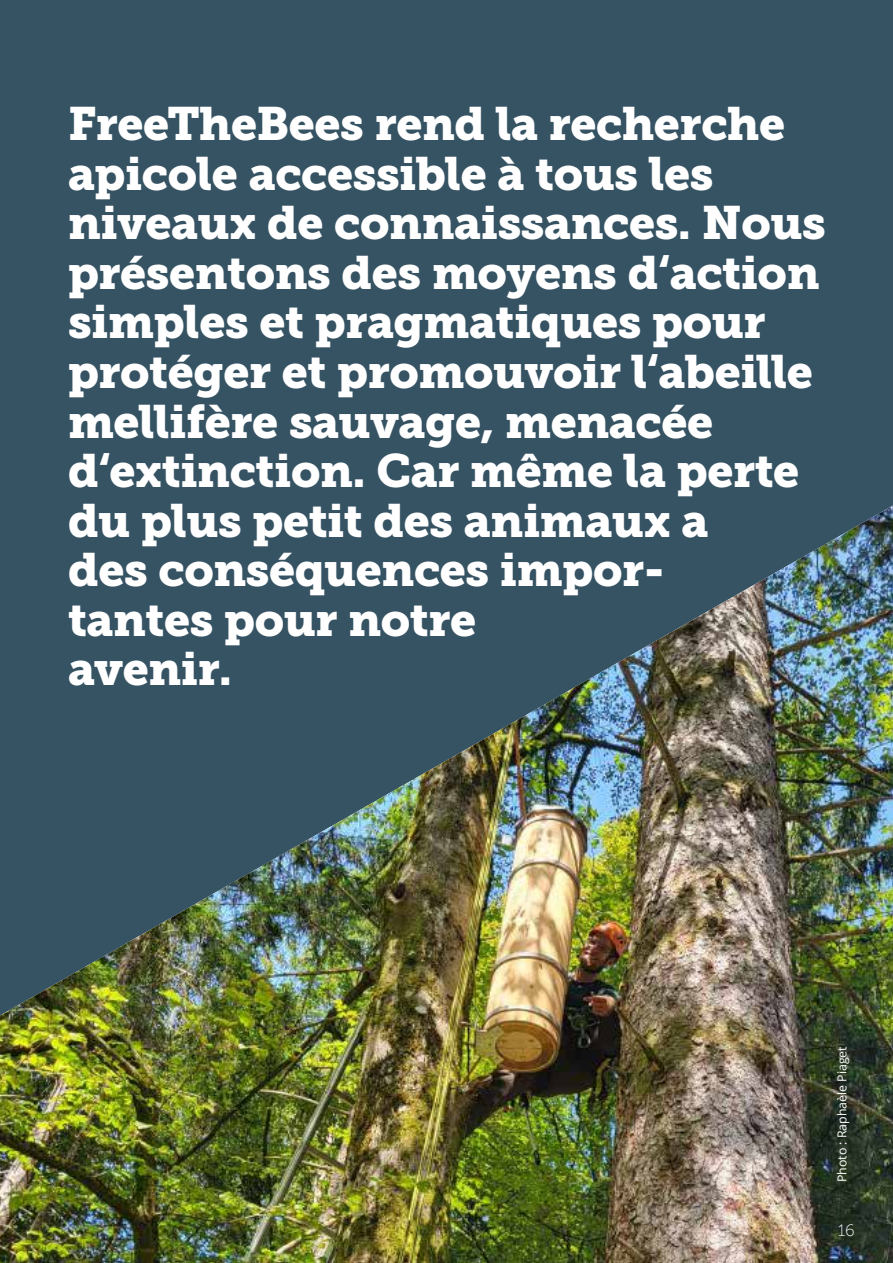
<style>
.page{position:relative;width:893px;height:1263px;background:#fff}
.page>*{position:absolute;margin:0;border:0;box-sizing:border-box;transform-origin:0 0}
.t1{font:46.5px/49.5px "Museo Slab 900";letter-spacing:-.01em;color:#fff}
.t2{font:16.5px "Museo Slab 100";color:#fff}
.t3{font:12.3px "Open Sans";color:#fff}
</style>
<div class="page">
<div style="left:0;top:0;width:893px;height:1175px;background:#365363"></div>
<img style="left:0;top:505px;width:893px;height:758px">
<p class="t1" style="left:68px;top:100px;width:759px">FreeTheBees rend la recherche apicole accessible à tous les niveaux de connaissances. Nous présentons des moyens d‘action simples et pragmatiques pour protéger et promouvoir l‘abeille mellifère sauvage, menacée d‘extinction. Car même la perte du plus petit des animaux a<br>des conséquences impor-<br>tantes pour notre<br>avenir.</p>
<p class="t3" style="left:833px;top:1182px;width:137px;rotate:-90deg">Photo : Raphaèle Piaget</p>
<p class="t2" style="left:838px;top:1221px;width:18px">16</p>
</div>
